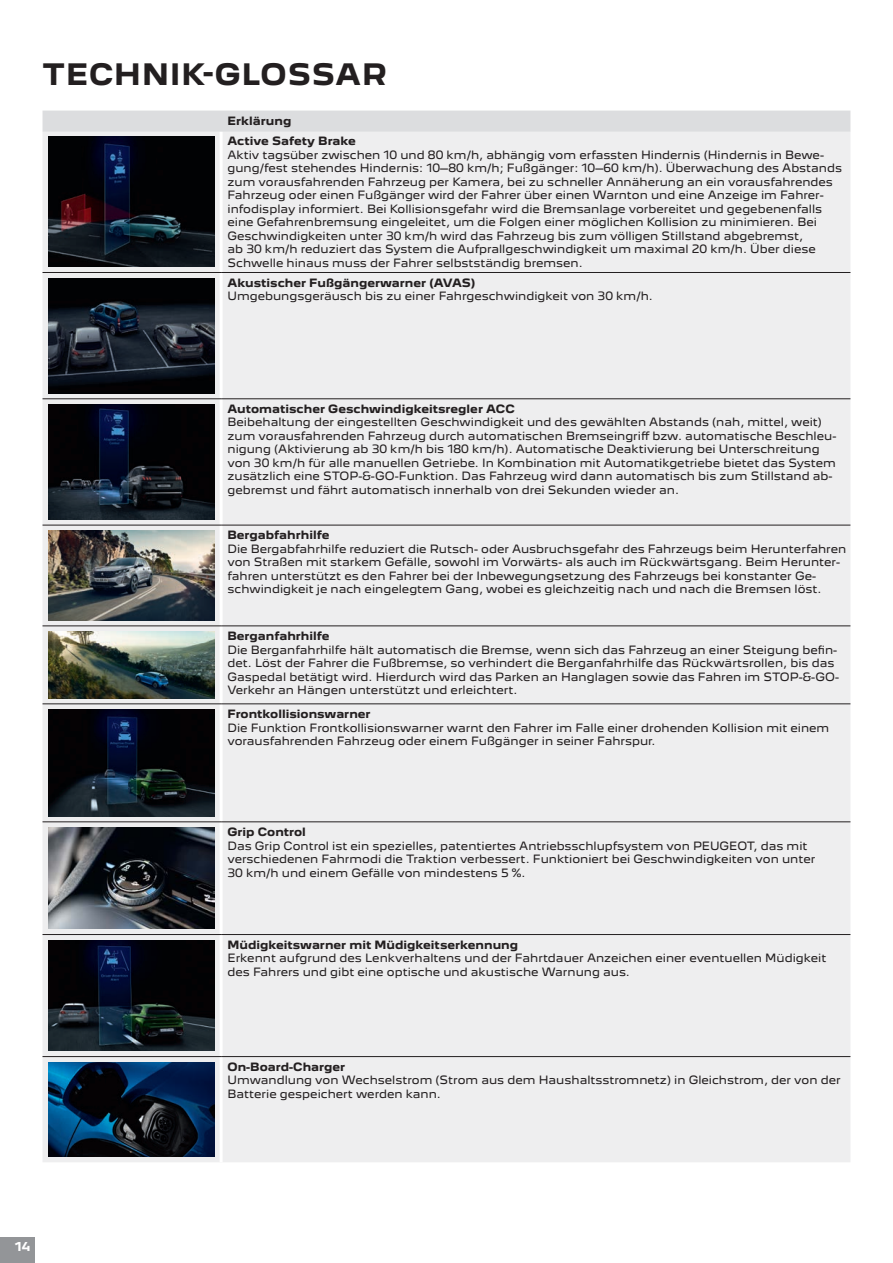
<style>
.page{position:relative;width:893px;height:1263px;background:#fff}
.page>*{position:absolute;margin:0;border:0;box-sizing:border-box;transform-origin:0 0}
.Seitenhead_linksbündig{font:700 27px "Peugeot New";letter-spacing:.04em;color:#231f20}
.t1{font:700 11.25px "Peugeot New";color:#fff}
._26_Technische_Daten_PKW_Tabelle_5_Motor_{font:10.5px/13.5px "Peugeot New";color:#231f20}
._26_Technische_Daten_PKW_Tabelle_5_Motor_-2{font:700 10.5px "Peugeot New";color:#231f20}
</style>
<div class="page">
<div style="left:0;top:1237px;width:35px;height:26px;background:#939598"></div>
<div style="left:43px;top:111px;width:807px;height:21px;background:#dcdddf"></div>
<div style="left:43px;top:132px;width:807px;height:1030px;background:#eeeeef"></div>
<hr style="left:220px;top:132px;width:3px;height:140px;background:#fff">
<hr style="left:220px;top:273px;width:3px;height:126px;background:#fff">
<hr style="left:220px;top:399px;width:3px;height:126px;background:#fff">
<hr style="left:220px;top:525px;width:3px;height:101px;background:#fff">
<hr style="left:220px;top:626px;width:3px;height:78px;background:#fff">
<hr style="left:220px;top:704px;width:3px;height:118px;background:#fff">
<hr style="left:220px;top:822px;width:3px;height:112px;background:#fff">
<hr style="left:220px;top:935px;width:3px;height:121px;background:#fff">
<hr style="left:220px;top:1057px;width:3px;height:105px;background:#fff">
<hr style="left:43px;top:704px;width:178px;height:1px;background:#231f20">
<hr style="left:221px;top:704px;width:629px;height:1px;background:#231f20">
<hr style="left:43px;top:821px;width:178px;height:1px;background:#231f20">
<hr style="left:221px;top:821px;width:629px;height:1px;background:#231f20">
<hr style="left:43px;top:934px;width:178px;height:1px;background:#231f20">
<hr style="left:221px;top:934px;width:629px;height:1px;background:#231f20">
<hr style="left:43px;top:272px;width:178px;height:1px;background:#231f20">
<hr style="left:221px;top:272px;width:629px;height:1px;background:#231f20">
<hr style="left:43px;top:398px;width:178px;height:1px;background:#231f20">
<hr style="left:221px;top:398px;width:629px;height:1px;background:#231f20">
<hr style="left:43px;top:525px;width:178px;height:1px;background:#231f20">
<hr style="left:221px;top:525px;width:629px;height:1px;background:#231f20">
<hr style="left:43px;top:1056px;width:178px;height:1px;background:#231f20">
<hr style="left:221px;top:1056px;width:629px;height:1px;background:#231f20">
<hr style="left:43px;top:626px;width:178px;height:1px;background:#231f20">
<hr style="left:221px;top:626px;width:629px;height:1px;background:#231f20">
<img style="left:49px;top:137px;width:166px;height:129px">
<img style="left:49px;top:278px;width:166px;height:115px">
<img style="left:49px;top:404px;width:166px;height:115px">
<img style="left:49px;top:531px;width:166px;height:89px">
<img style="left:49px;top:632px;width:166px;height:66px">
<img style="left:49px;top:710px;width:166px;height:106px">
<img style="left:49px;top:827px;width:166px;height:102px">
<img style="left:49px;top:940px;width:166px;height:111px">
<img style="left:49px;top:1062px;width:166px;height:94px">
<p class="Seitenhead_linksbündig" style="left:43px;top:57px;width:346px">TECHNIK-GLOSSAR</p>
<p class="_26_Technische_Daten_PKW_Tabelle_5_Motor_-2" style="left:227px;top:113px;width:65px">Erklärung</p>
<p class="_26_Technische_Daten_PKW_Tabelle_5_Motor_-2" style="left:227px;top:134px;width:130px">Active Safety Brake</p>
<p class="_26_Technische_Daten_PKW_Tabelle_5_Motor_" style="left:227px;top:148px;width:616px">Aktiv tagsüber zwischen 10 und 80 km/h, abhängig vom erfassten Hindernis (Hindernis in Bewe&shy;gung/fest stehendes Hindernis: 10–80 km/h; Fußgänger: 10–60 km/h). Überwachung des Abstands zum vorausfahrenden Fahrzeug per Kamera, bei zu schneller Annäherung an ein vorausfahrendes Fahrzeug oder einen Fußgänger wird der Fahrer über einen Warnton und eine Anzeige im Fahrer&shy;infodisplay informiert. Bei Kollisionsgefahr wird die Bremsanlage vorbereitet und gegebenenfalls eine Gefahrenbremsung eingeleitet, um die Folgen einer möglichen Kollision zu minimieren. Bei Geschwindigkeiten unter 30 km/h wird das Fahrzeug bis zum völligen Stillstand abgebremst,<br>ab 30 km/h reduziert das System die Aufprallgeschwindigkeit um maximal 20 km/h. Über diese Schwelle hinaus muss der Fahrer selbstständig bremsen.</p>
<p class="_26_Technische_Daten_PKW_Tabelle_5_Motor_-2" style="left:227px;top:275px;width:249px">Akustischer Fußgängerwarner (AVAS)</p>
<p class="_26_Technische_Daten_PKW_Tabelle_5_Motor_" style="left:227px;top:289px;width:427px">Umgebungsgeräusch bis zu einer Fahrgeschwindigkeit von 30 km/h.</p>
<p class="_26_Technische_Daten_PKW_Tabelle_5_Motor_-2" style="left:227px;top:402px;width:289px">Automatischer Geschwindigkeitsregler ACC</p>
<p class="_26_Technische_Daten_PKW_Tabelle_5_Motor_" style="left:227px;top:415px;width:610px">Beibehaltung der eingestellten Geschwindigkeit und des gewählten Abstands (nah, mittel, weit) zum vorausfahrenden Fahrzeug durch automatischen Bremseingriff bzw. automatische Beschleu&shy;nigung (Aktivierung ab 30 km/h bis 180 km/h). Automatische Deaktivierung bei Unterschreitung von 30 km/h für alle manuellen Getriebe. In Kombination mit Automatikgetriebe bietet das System zusätzlich eine STOP-&amp;-GO-Funktion. Das Fahrzeug wird dann automatisch bis zum Stillstand ab&shy;gebremst und fährt automatisch innerhalb von drei Sekunden wieder an.</p>
<p class="_26_Technische_Daten_PKW_Tabelle_5_Motor_-2" style="left:227px;top:528px;width:104px">Bergabfahrhilfe</p>
<p class="_26_Technische_Daten_PKW_Tabelle_5_Motor_" style="left:227px;top:542px;width:620px">Die Bergabfahrhilfe reduziert die Rutsch- oder Ausbruchsgefahr des Fahrzeugs beim Herunterfahren von Straßen mit starkem Gefälle, sowohl im Vorwärts- als auch im Rückwärtsgang. Beim Herunter&shy;fahren unterstützt es den Fahrer bei der Inbewegungsetzung des Fahrzeugs bei konstanter Ge&shy;schwindigkeit je nach eingelegtem Gang, wobei es gleichzeitig nach und nach die Bremsen löst.</p>
<p class="_26_Technische_Daten_PKW_Tabelle_5_Motor_-2" style="left:227px;top:629px;width:104px">Berganfahrhilfe</p>
<p class="_26_Technische_Daten_PKW_Tabelle_5_Motor_" style="left:227px;top:643px;width:613px">Die Berganfahrhilfe hält automatisch die Bremse, wenn sich das Fahrzeug an einer Steigung befin&shy;det. Löst der Fahrer die Fußbremse, so verhindert die Berganfahrhilfe das Rückwärtsrollen, bis das Gaspedal betätigt wird. Hierdurch wird das Parken an Hanglagen sowie das Fahren im STOP-&amp;-GO-Verkehr an Hängen unterstützt und erleichtert.</p>
<p class="_26_Technische_Daten_PKW_Tabelle_5_Motor_-2" style="left:227px;top:707px;width:145px">Frontkollisionswarner</p>
<p class="_26_Technische_Daten_PKW_Tabelle_5_Motor_" style="left:227px;top:720px;width:603px">Die Funktion Frontkollisionswarner warnt den Fahrer im Falle einer drohenden Kollision mit einem vorausfahrenden Fahrzeug oder einem Fußgänger in seiner Fahrspur.</p>
<p class="_26_Technische_Daten_PKW_Tabelle_5_Motor_-2" style="left:227px;top:825px;width:80px">Grip Control</p>
<p class="_26_Technische_Daten_PKW_Tabelle_5_Motor_" style="left:227px;top:838px;width:589px">Das Grip Control ist ein spezielles, patentiertes Antriebsschlupfsystem von PEUGEOT, das mit verschiedenen Fahrmodi die Traktion verbessert. Funktioniert bei Geschwindigkeiten von unter<br>30 km/h und einem Gefälle von mindestens 5 %.</p>
<p class="_26_Technische_Daten_PKW_Tabelle_5_Motor_-2" style="left:227px;top:937px;width:292px">Müdigkeitswarner mit Müdigkeitserkennung</p>
<p class="_26_Technische_Daten_PKW_Tabelle_5_Motor_" style="left:227px;top:951px;width:600px">Erkennt aufgrund des Lenkverhaltens und der Fahrtdauer Anzeichen einer eventuellen Müdigkeit des Fahrers und gibt eine optische und akustische Warnung aus.</p>
<p class="_26_Technische_Daten_PKW_Tabelle_5_Motor_-2" style="left:227px;top:1059px;width:119px">On-Board-Charger</p>
<p class="_26_Technische_Daten_PKW_Tabelle_5_Motor_" style="left:227px;top:1073px;width:615px">Umwandlung von Wechselstrom (Strom aus dem Haushaltsstromnetz) in Gleichstrom, der von der<br>Batterie gespeichert werden kann.</p>
<p class="t1" style="left:15px;top:1239px;width:17px">14</p>
</div>
